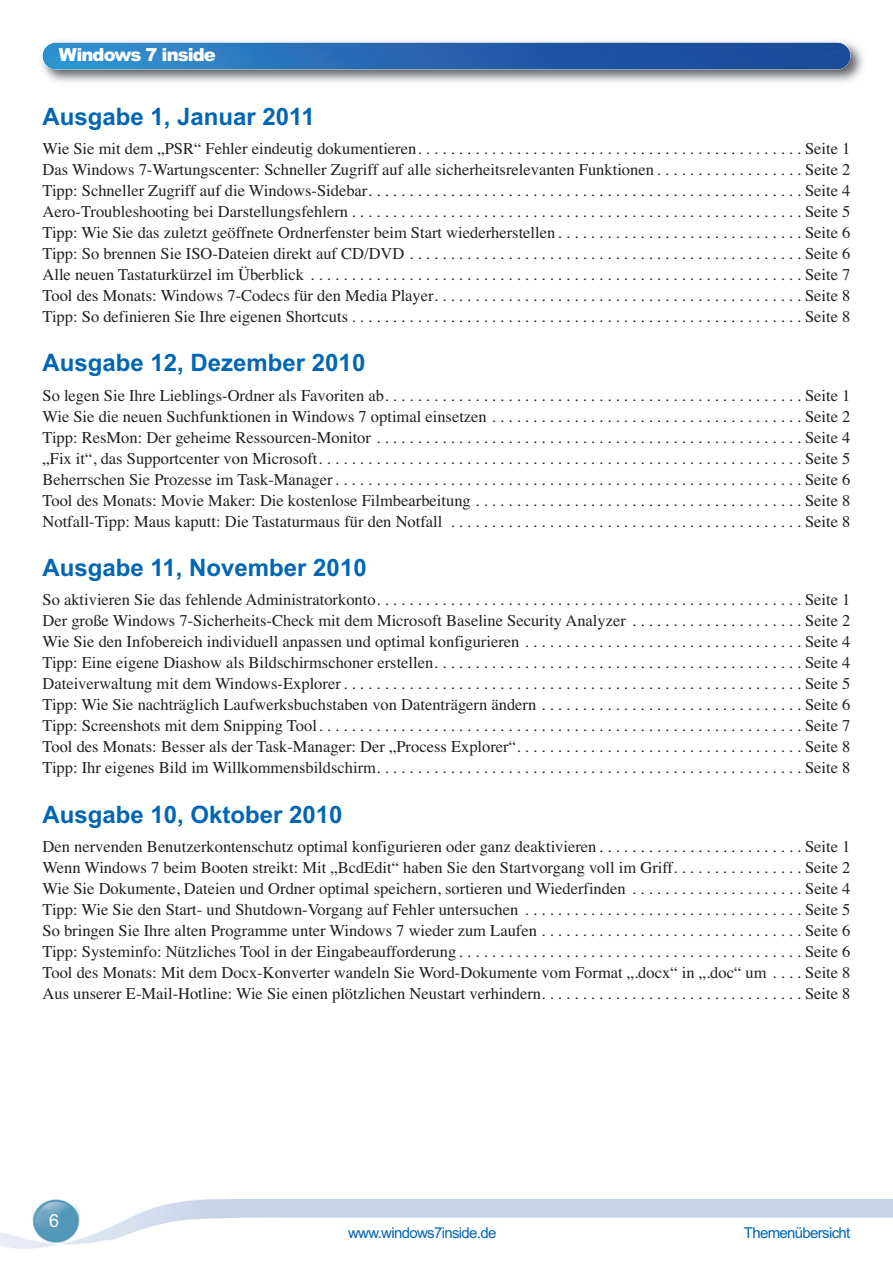
<style>
.page{position:relative;width:893px;height:1263px;background:#fff}
.page>*{position:absolute;margin:0;border:0;box-sizing:border-box;transform-origin:0 0}
.t1{font:700 24px "Arial";color:#0166b3}
.t2{font:900 18px "Arial";letter-spacing:-.055em;color:#fff}
.t3{font:18px "Arial";color:#fff}
.t4{font:16.5px/21px "Times";color:#231f20;text-align:justify}
.t5{font:15px "Arial";letter-spacing:-.045em;color:#0166b3}
</style>
<div class="page">
<img style="left:0;top:1199px;width:893px;height:50px">
<img style="left:41px;top:41px;width:822px;height:42px">
<img style="left:43px;top:43px;width:807px;height:27px;border-radius:14px">
<p class="t2" style="left:59px;top:45px;width:158px">Windows 7 inside</p>
<h1 class="t1" style="left:43px;top:107px;width:274px">Ausgabe 1, Januar 2011</h1>
<p class="t4" style="left:43px;top:140px;width:809px">Wie Sie mit dem „PSR“ Fehler eindeutig dokumentieren. . . . . . . . . . . . . . . . . . . . . . . . . . . . . . . . . . . . . . . . . . . . . . . Seite 1<br>Das Windows 7-Wartungscenter: Schneller Zugriff auf alle sicherheitsrelevanten Funktionen . . . . . . . . . . . . . . . . . . Seite 2<br>Tipp: Schneller Zugriff auf die Windows-Sidebar. . . . . . . . . . . . . . . . . . . . . . . . . . . . . . . . . . . . . . . . . . . . . . . . . . . . . Seite 4<br>Aero-Troubleshooting bei Darstellungsfehlern . . . . . . . . . . . . . . . . . . . . . . . . . . . . . . . . . . . . . . . . . . . . . . . . . . . . . . . Seite 5<br>Tipp: Wie Sie das zuletzt geöffnete Ordnerfenster beim Start wiederherstellen . . . . . . . . . . . . . . . . . . . . . . . . . . . . . . Seite 6<br>Tipp: So brennen Sie ISO-Dateien direkt auf CD/DVD . . . . . . . . . . . . . . . . . . . . . . . . . . . . . . . . . . . . . . . . . . . . . . . . Seite 6<br>Alle neuen Tastaturkürzel im Überblick . . . . . . . . . . . . . . . . . . . . . . . . . . . . . . . . . . . . . . . . . . . . . . . . . . . . . . . . . . . . Seite 7<br>Tool des Monats: Windows 7-Codecs für den Media Player. . . . . . . . . . . . . . . . . . . . . . . . . . . . . . . . . . . . . . . . . . . . . Seite 8<br>Tipp: So definieren Sie Ihre eigenen Shortcuts . . . . . . . . . . . . . . . . . . . . . . . . . . . . . . . . . . . . . . . . . . . . . . . . . . . . . . . Seite 8</p>
<h1 class="t1" style="left:43px;top:354px;width:324px">Ausgabe 12, Dezember 2010</h1>
<p class="t4" style="left:43px;top:386px;width:809px">So legen Sie Ihre Lieblings-Ordner als Favoriten ab. . . . . . . . . . . . . . . . . . . . . . . . . . . . . . . . . . . . . . . . . . . . . . . . . . . Seite 1<br>Wie Sie die neuen Suchfunktionen in Windows 7 optimal einsetzen . . . . . . . . . . . . . . . . . . . . . . . . . . . . . . . . . . . . . . Seite 2<br>Tipp: ResMon: Der geheime Ressourcen-Monitor . . . . . . . . . . . . . . . . . . . . . . . . . . . . . . . . . . . . . . . . . . . . . . . . . . . . Seite 4 „Fix it“, das Supportcenter von Microsoft. . . . . . . . . . . . . . . . . . . . . . . . . . . . . . . . . . . . . . . . . . . . . . . . . . . . . . . . . . . Seite 5<br>Beherrschen Sie Prozesse im Task-Manager . . . . . . . . . . . . . . . . . . . . . . . . . . . . . . . . . . . . . . . . . . . . . . . . . . . . . . . . . Seite 6<br>Tool des Monats: Movie Maker: Die kostenlose Filmbearbeitung . . . . . . . . . . . . . . . . . . . . . . . . . . . . . . . . . . . . . . . . Seite 8<br>Notfall-Tipp: Maus kaputt: Die Tastaturmaus für den Notfall . . . . . . . . . . . . . . . . . . . . . . . . . . . . . . . . . . . . . . . . . . . Seite 8</p>
<h1 class="t1" style="left:43px;top:559px;width:326px">Ausgabe 11, November 2010</h1>
<p class="t4" style="left:43px;top:591px;width:809px">So aktivieren Sie das fehlende Administratorkonto. . . . . . . . . . . . . . . . . . . . . . . . . . . . . . . . . . . . . . . . . . . . . . . . . . . . Seite 1<br>Der große Windows 7-Sicherheits-Check mit dem Microsoft Baseline Security Analyzer . . . . . . . . . . . . . . . . . . . . . Seite 2<br>Wie Sie den Infobereich individuell anpassen und optimal konfigurieren . . . . . . . . . . . . . . . . . . . . . . . . . . . . . . . . . . Seite 4<br>Tipp: Eine eigene Diashow als Bildschirmschoner erstellen. . . . . . . . . . . . . . . . . . . . . . . . . . . . . . . . . . . . . . . . . . . . . Seite 4<br>Dateiverwaltung mit dem Windows-Explorer . . . . . . . . . . . . . . . . . . . . . . . . . . . . . . . . . . . . . . . . . . . . . . . . . . . . . . . . Seite 5<br>Tipp: Wie Sie nachträglich Laufwerksbuchstaben von Datenträgern ändern . . . . . . . . . . . . . . . . . . . . . . . . . . . . . . . . Seite 6<br>Tipp: Screenshots mit dem Snipping Tool. . . . . . . . . . . . . . . . . . . . . . . . . . . . . . . . . . . . . . . . . . . . . . . . . . . . . . . . . . . Seite 7<br>Tool des Monats: Besser als der Task-Manager: Der „Process Explorer“. . . . . . . . . . . . . . . . . . . . . . . . . . . . . . . . . . . Seite 8<br>Tipp: Ihr eigenes Bild im Willkommensbildschirm. . . . . . . . . . . . . . . . . . . . . . . . . . . . . . . . . . . . . . . . . . . . . . . . . . . . Seite 8</p>
<h1 class="t1" style="left:43px;top:805px;width:302px">Ausgabe 10, Oktober 2010</h1>
<p class="t4" style="left:43px;top:838px;width:809px">Den nervenden Benutzerkontenschutz optimal konfigurieren oder ganz deaktivieren . . . . . . . . . . . . . . . . . . . . . . . . . Seite 1<br>Wenn Windows 7 beim Booten streikt: Mit „BcdEdit“ haben Sie den Startvorgang voll im Griff. . . . . . . . . . . . . . . . Seite 2<br>Wie Sie Dokumente, Dateien und Ordner optimal speichern, sortieren und Wiederfinden . . . . . . . . . . . . . . . . . . . . . Seite 4<br>Tipp: Wie Sie den Start- und Shutdown-Vorgang auf Fehler untersuchen . . . . . . . . . . . . . . . . . . . . . . . . . . . . . . . . . . Seite 5<br>So bringen Sie Ihre alten Programme unter Windows 7 wieder zum Laufen . . . . . . . . . . . . . . . . . . . . . . . . . . . . . . . . Seite 6<br>Tipp: Systeminfo: Nützliches Tool in der Eingabeaufforderung . . . . . . . . . . . . . . . . . . . . . . . . . . . . . . . . . . . . . . . . . . Seite 6<br>Tool des Monats: Mit dem Docx-Konverter wandeln Sie Word-Dokumente vom Format „.docx“ in „.doc“ um . . . . Seite 8<br>Aus unserer E-Mail-Hotline: Wie Sie einen plötzlichen Neustart verhindern. . . . . . . . . . . . . . . . . . . . . . . . . . . . . . . . Seite 8</p>
<p class="t3" style="left:49px;top:1214px;width:12px">6</p>
<p class="t5" style="left:348px;top:1227px;width:150px">www.windows7inside.de</p>
<p class="t5" style="left:744px;top:1227px;width:108px">Themenübersicht</p>
</div>
